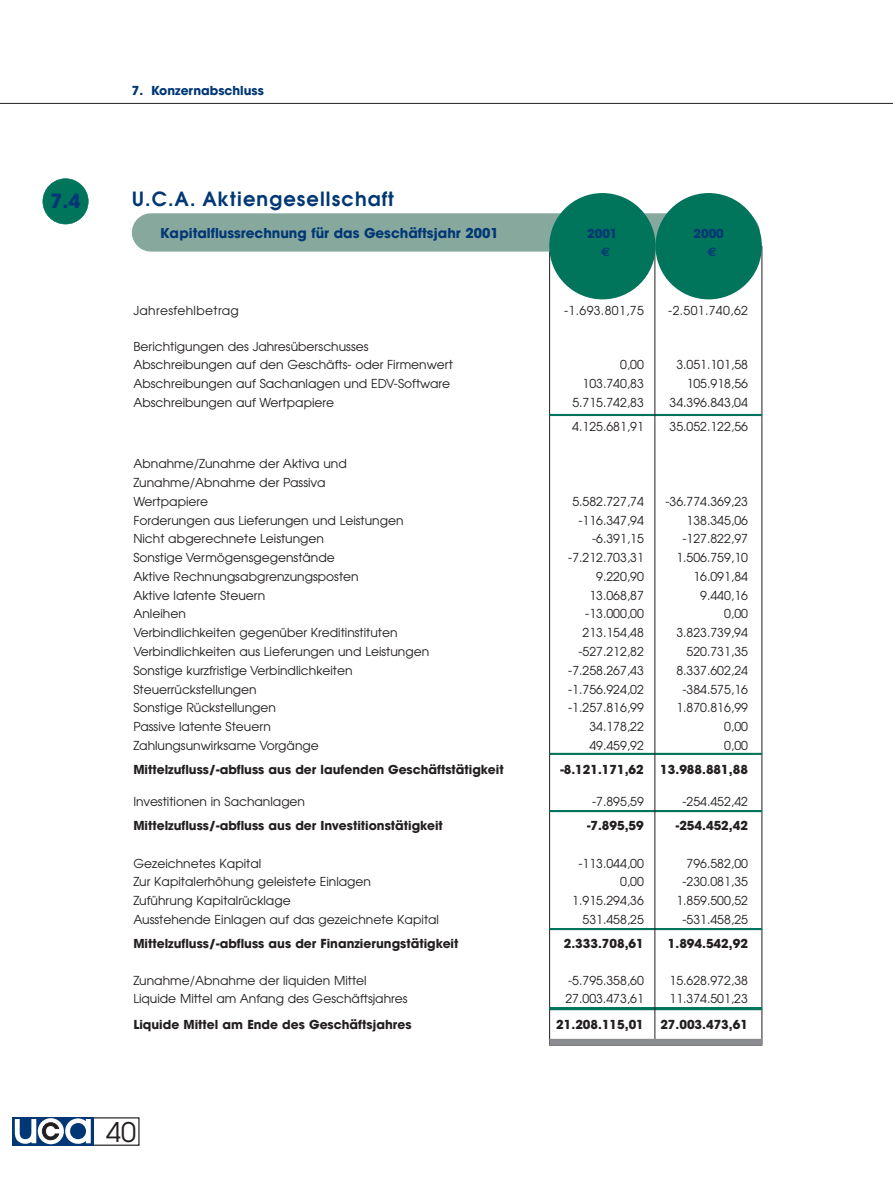
<style>
.page{position:relative;width:893px;height:1190px;background:#fff}
.page>*{position:absolute;margin:0;border:0;box-sizing:border-box;transform-origin:0 0}
.t1{font:27px "Avant Garde";color:#231f20}
.t2{font:600 19.5px "Avant Garde";letter-spacing:.055em;color:#013775}
.t3{font:700 19.5px "Avant Garde";color:#013775}
.t4{font:700 13.5px "Avant Garde";color:#013775}
.t5{font:12.3px/18.8px "Avant Garde";color:#231f20}
.t6{font:700 12.3px "Avant Garde";color:#231f20}
.t7{font:700 12.3px "Avant Garde";color:#013775}
.t8{font:12.3px "Avant Garde";letter-spacing:.025em;color:#231f20}
.t9{font:700 12.3px "Euro Sans";color:#013775}
</style>
<div class="page">
<hr style="left:549px;top:414px;width:213px;height:2px;background:#01745c">
<hr style="left:549px;top:753px;width:213px;height:2px;background:#01745c">
<hr style="left:549px;top:810px;width:213px;height:2px;background:#01745c">
<hr style="left:549px;top:928px;width:213px;height:2px;background:#01745c">
<hr style="left:549px;top:1007px;width:213px;height:3px;background:#01745c">
<hr style="left:654px;top:246px;width:1px;height:795px;background:#231f20">
<div style="left:549px;top:1038px;width:213px;height:7px;background:#8a8c8f"></div>
<div style="left:132px;top:213px;width:627px;height:38px;background:#87a99d;border-radius:19px"></div>
<div style="left:655px;top:193px;width:106px;height:106px;background:#01745c;border-radius:50%"></div>
<div style="left:549px;top:193px;width:106px;height:106px;background:#01745c;border-radius:50%"></div>
<hr style="left:0;top:103px;width:892px;height:1px;background:#231f20">
<div style="left:43px;top:179px;width:45px;height:45px;background:#01745c;border-radius:50%"></div>
<div style="left:43px;top:178px;width:45px;height:46px;border:1px solid #01745c;border-radius:50%"></div>
<div style="left:13px;top:1117px;width:81px;height:28px;background:#013775"></div>
<svg style="left:14px;top:1118px;width:77px;height:26px"></svg>
<p class="t7" style="left:132px;top:86px;width:133px">7. Konzernabschluss</p>
<h2 class="t3" style="left:50px;top:193px;width:32px">7.4</h2>
<h2 class="t2" style="left:132px;top:192px;width:264px">U.C.A. Aktiengesellschaft</h2>
<p class="t4" style="left:160px;top:228px;width:340px">Kapitalflussrechnung für das Geschäftsjahr 2001</p>
<p class="t7" style="left:693px;top:228px;width:32px">2000</p>
<p class="t9" style="left:707px;top:245px;width:11px">€</p>
<p class="t7" style="left:587px;top:228px;width:32px">2001</p>
<p class="t9" style="left:601px;top:245px;width:11px">€</p>
<p class="t8" style="left:133px;top:306px;width:107px">Jahresfehlbetrag</p>
<p class="t5" style="left:564px;top:302px;width:81px">-1.693.801,75</p>
<p class="t5" style="left:668px;top:302px;width:81px">-2.501.740,62</p>
<p class="t5" style="left:133px;top:338px;width:321px">Berichtigungen des Jahresüberschusses<br>Abschreibungen auf den Geschäfts- oder Firmenwert</p>
<p class="t5" style="left:620px;top:356px;width:25px">0,00</p>
<p class="t5" style="left:676px;top:356px;width:73px">3.051.101,58</p>
<p class="t5" style="left:133px;top:375px;width:318px">Abschreibungen auf Sachanlagen und EDV-Software</p>
<p class="t5" style="left:582px;top:375px;width:63px">103.740,83</p>
<p class="t5" style="left:686px;top:375px;width:63px">105.918,56</p>
<p class="t5" style="left:133px;top:394px;width:202px">Abschreibungen auf Wertpapiere</p>
<p class="t5" style="left:572px;top:394px;width:73px">5.715.742,83</p>
<p class="t5" style="left:669px;top:394px;width:80px">34.396.843,04</p>
<p class="t5" style="left:572px;top:418px;width:73px">4.125.681,91</p>
<p class="t5" style="left:669px;top:418px;width:80px">35.052.122,56</p>
<p class="t5" style="left:133px;top:455px;width:215px">Abnahme/Zunahme der Aktiva und<br>Zunahme/Abnahme der Passiva<br>Wertpapiere</p>
<p class="t5" style="left:572px;top:493px;width:73px">5.582.727,74</p>
<p class="t5" style="left:665px;top:493px;width:84px">-36.774.369,23</p>
<p class="t5" style="left:133px;top:512px;width:272px">Forderungen aus Lieferungen und Leistungen</p>
<p class="t5" style="left:578px;top:512px;width:67px">-116.347,94</p>
<p class="t5" style="left:686px;top:512px;width:63px">138.345,06</p>
<p class="t5" style="left:133px;top:530px;width:192px">Nicht abgerechnete Leistungen</p>
<p class="t5" style="left:592px;top:530px;width:53px">-6.391,15</p>
<p class="t5" style="left:682px;top:530px;width:67px">-127.822,97</p>
<p class="t5" style="left:133px;top:549px;width:203px">Sonstige Vermögensgegenstände</p>
<p class="t5" style="left:568px;top:549px;width:77px">-7.212.703,31</p>
<p class="t5" style="left:676px;top:549px;width:73px">1.506.759,10</p>
<p class="t5" style="left:133px;top:568px;width:227px">Aktive Rechnungsabgrenzungsposten</p>
<p class="t5" style="left:596px;top:568px;width:49px">9.220,90</p>
<p class="t5" style="left:693px;top:568px;width:56px">16.091,84</p>
<p class="t5" style="left:133px;top:587px;width:133px">Aktive latente Steuern</p>
<p class="t5" style="left:589px;top:587px;width:56px">13.068,87</p>
<p class="t5" style="left:700px;top:587px;width:49px">9.440,16</p>
<p class="t5" style="left:133px;top:605px;width:54px">Anleihen</p>
<p class="t5" style="left:585px;top:605px;width:60px">-13.000,00</p>
<p class="t5" style="left:724px;top:605px;width:25px">0,00</p>
<p class="t5" style="left:133px;top:624px;width:266px">Verbindlichkeiten gegenüber Kreditinstituten</p>
<p class="t5" style="left:582px;top:624px;width:63px">213.154,48</p>
<p class="t5" style="left:676px;top:624px;width:73px">3.823.739,94</p>
<p class="t5" style="left:133px;top:643px;width:297px">Verbindlichkeiten aus Lieferungen und Leistungen</p>
<p class="t5" style="left:578px;top:643px;width:67px">-527.212,82</p>
<p class="t5" style="left:686px;top:643px;width:63px">520.731,35</p>
<p class="t5" style="left:133px;top:662px;width:221px">Sonstige kurzfristige Verbindlichkeiten</p>
<p class="t5" style="left:568px;top:662px;width:77px">-7.258.267,43</p>
<p class="t5" style="left:676px;top:662px;width:73px">8.337.602,24</p>
<p class="t5" style="left:133px;top:680px;width:125px">Steuerrückstellungen</p>
<p class="t5" style="left:568px;top:680px;width:77px">-1.756.924,02</p>
<p class="t5" style="left:682px;top:680px;width:67px">-384.575,16</p>
<p class="t5" style="left:133px;top:699px;width:144px">Sonstige Rückstellungen</p>
<p class="t5" style="left:568px;top:699px;width:77px">-1.257.816,99</p>
<p class="t5" style="left:676px;top:699px;width:73px">1.870.816,99</p>
<p class="t5" style="left:133px;top:718px;width:139px">Passive latente Steuern</p>
<p class="t5" style="left:589px;top:718px;width:56px">34.178,22</p>
<p class="t5" style="left:724px;top:718px;width:25px">0,00</p>
<p class="t5" style="left:133px;top:737px;width:187px">Zahlungsunwirksame Vorgänge</p>
<p class="t5" style="left:589px;top:737px;width:56px">49.459,92</p>
<p class="t5" style="left:724px;top:737px;width:25px">0,00</p>
<p class="t6" style="left:133px;top:764px;width:372px">Mittelzufluss/-abfluss aus der laufenden Geschäftstätigkeit</p>
<p class="t6" style="left:560px;top:764px;width:85px">-8.121.171,62</p>
<p class="t6" style="left:660px;top:764px;width:89px">13.988.881,88</p>
<p class="t5" style="left:133px;top:793px;width:173px">Investitionen in Sachanlagen</p>
<p class="t5" style="left:592px;top:793px;width:53px">-7.895,59</p>
<p class="t5" style="left:682px;top:793px;width:67px">-254.452,42</p>
<p class="t6" style="left:133px;top:821px;width:311px">Mittelzufluss/-abfluss aus der Investitionstätigkeit</p>
<p class="t6" style="left:587px;top:821px;width:58px">-7.895,59</p>
<p class="t6" style="left:676px;top:821px;width:73px">-254.452,42</p>
<p class="t5" style="left:133px;top:854px;width:129px">Gezeichnetes Kapital</p>
<p class="t5" style="left:578px;top:854px;width:67px">-113.044,00</p>
<p class="t5" style="left:686px;top:854px;width:63px">796.582,00</p>
<p class="t5" style="left:133px;top:873px;width:239px">Zur Kapitalerhöhung geleistete Einlagen</p>
<p class="t5" style="left:620px;top:873px;width:25px">0,00</p>
<p class="t5" style="left:682px;top:873px;width:67px">-230.081,35</p>
<p class="t5" style="left:133px;top:892px;width:159px">Zuführung Kapitalrücklage</p>
<p class="t5" style="left:572px;top:892px;width:73px">1.915.294,36</p>
<p class="t5" style="left:676px;top:892px;width:73px">1.859.500,52</p>
<p class="t5" style="left:133px;top:911px;width:307px">Ausstehende Einlagen auf das gezeichnete Kapital</p>
<p class="t5" style="left:582px;top:911px;width:63px">531.458,25</p>
<p class="t5" style="left:682px;top:911px;width:67px">-531.458,25</p>
<p class="t6" style="left:133px;top:938px;width:326px">Mittelzufluss/-abfluss aus der Finanzierungstätigkeit</p>
<p class="t6" style="left:564px;top:938px;width:81px">2.333.708,61</p>
<p class="t6" style="left:668px;top:938px;width:81px">1.894.542,92</p>
<p class="t5" style="left:133px;top:971px;width:235px">Zunahme/Abnahme der liquiden Mittel</p>
<p class="t5" style="left:568px;top:971px;width:77px">-5.795.358,60</p>
<p class="t5" style="left:669px;top:971px;width:80px">15.628.972,38</p>
<p class="t5" style="left:133px;top:990px;width:276px">Liquide Mittel am Anfang des Geschäftsjahres</p>
<p class="t5" style="left:565px;top:990px;width:80px">27.003.473,61</p>
<p class="t5" style="left:669px;top:990px;width:80px">11.374.501,23</p>
<p class="t6" style="left:133px;top:1019px;width:279px">Liquide Mittel am Ende des Geschäftsjahres</p>
<p class="t6" style="left:556px;top:1019px;width:89px">21.208.115,01</p>
<p class="t6" style="left:660px;top:1019px;width:89px">27.003.473,61</p>
<h1 class="t1" style="left:106px;top:1122px;width:31px">40</h1>
</div>
